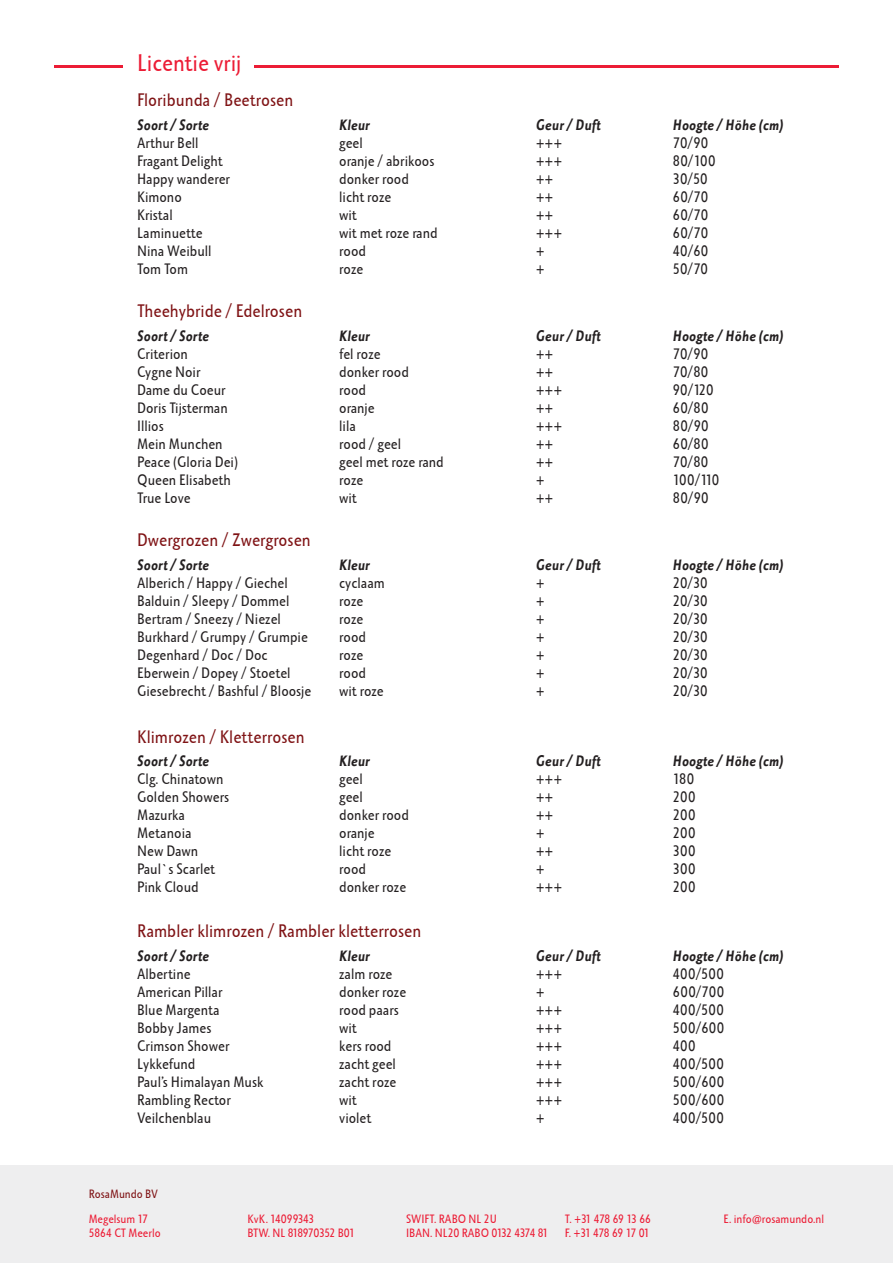
<style>
.page{position:relative;width:893px;height:1263px;background:#fff}
.page>*{position:absolute;margin:0;border:0;box-sizing:border-box;transform-origin:0 0}
.t1{font:24px "Octone ITC";color:#ec1c35}
.t2{font:18px "Octone ITC";color:#7f1315}
.t3{font:15px/18px "Octone ITC";color:#231f20}
.t4{font:italic 700 15px "Octone ITC";color:#231f20}
.t5{font:15px/18px "Octone ITC";letter-spacing:-.025em;color:#231f20}
.t6{font:12px/14.4px "Octone ITC";letter-spacing:-.005em;color:#ec1c35}
.t7{font:12px/14.4px "Octone ITC";letter-spacing:-.045em;color:#ec1c35}
.t8{font:12px/14.4px "Octone ITC";letter-spacing:-.07em;color:#ec1c35}
.t9{font:12px "Octone ITC";color:#7f1315}
</style>
<div class="page">
<div style="left:0;top:1165px;width:893px;height:98px;background:#eeeeef"></div>
<hr style="left:255px;top:65px;width:584px;height:2px;background:#ec1c35">
<hr style="left:54px;top:65px;width:68px;height:2px;background:#ec1c35">
<h1 class="t1" style="left:137px;top:48px;width:106px">Licentie vrij</h1>
<p class="t2" style="left:137px;top:89px;width:158px">Floribunda / Beetrosen</p>
<p class="t4" style="left:137px;top:115px;width:74px">Soort / Sorte</p>
<p class="t3" style="left:137px;top:133px;width:94px">Arthur Bell<br>Fragant Delight<br>Happy wanderer<br>Kimono<br>Kristal<br>Laminuette<br>Nina Weibull<br>Tom Tom</p>
<p class="t2" style="left:137px;top:300px;width:167px">Theehybride / Edelrosen</p>
<p class="t4" style="left:137px;top:326px;width:74px">Soort / Sorte</p>
<p class="t3" style="left:137px;top:345px;width:102px">Criterion<br>Cygne Noir<br>Dame du Coeur<br>Doris Tijsterman<br>Illios<br>Mein Munchen<br>Peace (Gloria Dei)<br>Queen Elisabeth<br>True Love</p>
<p class="t2" style="left:137px;top:529px;width:175px">Dwergrozen / Zwergrosen</p>
<p class="t4" style="left:137px;top:555px;width:74px">Soort / Sorte</p>
<p class="t3" style="left:137px;top:573px;width:176px">Alberich / Happy / Giechel<br>Balduin / Sleepy / Dommel<br>Bertram / Sneezy / Niezel<br>Burkhard / Grumpy / Grumpie<br>Degenhard / Doc / Doc<br>Eberwein / Dopey / Stoetel<br>Giesebrecht / Bashful / Bloosje</p>
<p class="t2" style="left:137px;top:725px;width:169px">Klimrozen / Kletterrosen</p>
<p class="t4" style="left:137px;top:751px;width:74px">Soort / Sorte</p>
<p class="t3" style="left:137px;top:770px;width:94px">Clg. Chinatown<br>Golden Showers<br>Mazurka<br>Metanoia<br>New Dawn<br>Paul`s Scarlet<br>Pink Cloud</p>
<p class="t4" style="left:339px;top:115px;width:32px">Kleur</p>
<p class="t3" style="left:339px;top:133px;width:100px">geel<br>oranje / abrikoos donker rood licht roze<br>wit<br>wit met roze rand rood<br>roze</p>
<p class="t4" style="left:339px;top:326px;width:32px">Kleur</p>
<p class="t3" style="left:339px;top:345px;width:106px">fel roze<br>donker rood<br>rood<br>oranje<br>lila<br>rood / geel<br>geel met roze rand roze<br>wit</p>
<p class="t4" style="left:339px;top:555px;width:32px">Kleur</p>
<p class="t3" style="left:339px;top:573px;width:47px">cyclaam roze roze rood roze rood wit roze</p>
<p class="t4" style="left:339px;top:751px;width:32px">Kleur</p>
<p class="t3" style="left:339px;top:770px;width:71px">geel<br>geel<br>donker rood oranje<br>licht roze rood donker roze</p>
<p class="t2" style="left:137px;top:920px;width:286px">Rambler klimrozen / Rambler kletterrosen</p>
<p class="t4" style="left:137px;top:946px;width:74px">Soort / Sorte</p>
<p class="t3" style="left:137px;top:965px;width:128px">Albertine<br>American Pillar<br>Blue Margenta<br>Bobby James<br>Crimson Shower<br>Lykkefund<br>Paul’s Himalayan Musk<br>Rambling Rector<br>Veilchenblau</p>
<p class="t4" style="left:339px;top:946px;width:32px">Kleur</p>
<p class="t3" style="left:339px;top:965px;width:69px">zalm roze donker roze rood paars wit<br>kers rood zacht geel zacht roze wit<br>violet</p>
<p class="t9" style="left:89px;top:1187px;width:71px">RosaMundo BV</p>
<p class="t4" style="left:536px;top:115px;width:66px">Geur / Duft</p>
<p class="t3" style="left:536px;top:133px;width:28px">+++ +++ ++ ++ ++ +++ +<br>+</p>
<p class="t4" style="left:536px;top:326px;width:66px">Geur / Duft</p>
<p class="t3" style="left:536px;top:345px;width:28px">++ ++ +++ ++ +++ ++ ++ + ++</p>
<p class="t4" style="left:536px;top:555px;width:66px">Geur / Duft</p>
<p class="t3" style="left:536px;top:573px;width:10px;text-align:justify">+ + + + + + +</p>
<p class="t4" style="left:536px;top:751px;width:66px">Geur / Duft</p>
<p class="t3" style="left:536px;top:770px;width:28px">+++ ++ ++ + ++ + +++</p>
<p class="t4" style="left:536px;top:946px;width:66px">Geur / Duft</p>
<p class="t3" style="left:536px;top:965px;width:28px">+++ + +++ +++ +++ +++ +++ +++ +</p>
<p class="t4" style="left:673px;top:115px;width:112px">Hoogte / Höhe (cm)</p>
<p class="t5" style="left:673px;top:133px;width:44px">70/90<br>80/100<br>30/50<br>60/70<br>60/70<br>60/70<br>40/60<br>50/70</p>
<p class="t4" style="left:673px;top:326px;width:112px">Hoogte / Höhe (cm)</p>
<p class="t3" style="left:673px;top:345px;width:48px">70/90<br>70/80<br>90/120<br>60/80<br>80/90<br>60/80<br>70/80<br>100/110<br>80/90</p>
<p class="t4" style="left:673px;top:555px;width:112px">Hoogte / Höhe (cm)</p>
<p class="t3" style="left:673px;top:573px;width:36px;text-align:justify">20/30<br>20/30<br>20/30<br>20/30<br>20/30<br>20/30<br>20/30</p>
<p class="t4" style="left:673px;top:751px;width:112px">Hoogte / Höhe (cm)</p>
<p class="t3" style="left:673px;top:770px;width:24px;text-align:justify">180<br>200<br>200<br>200<br>300<br>300<br>200</p>
<p class="t4" style="left:673px;top:946px;width:112px">Hoogte / Höhe (cm)</p>
<p class="t3" style="left:673px;top:965px;width:53px">400/500<br>600/700<br>400/500<br>500/600<br>400<br>400/500<br>500/600<br>500/600<br>400/500</p>
<p class="t6" style="left:89px;top:1211px;width:73px">Megelsum 17<br>5864 CT Meerlo</p>
<p class="t7" style="left:247px;top:1211px;width:109px">KvK. 14099343<br>BTW. NL 818970352 B01</p>
<p class="t6" style="left:406px;top:1211px;width:144px">SWIFT. RABO NL 2U<br>IBAN. NL20 RABO 0132 4374 81</p>
<p class="t8" style="left:565px;top:1211px;width:88px">T. +31 478 69 13 66<br>F. +31 478 69 17 01</p>
<p class="t6" style="left:723px;top:1211px;width:102px">E. info@rosamundo.nl</p>
</div>
